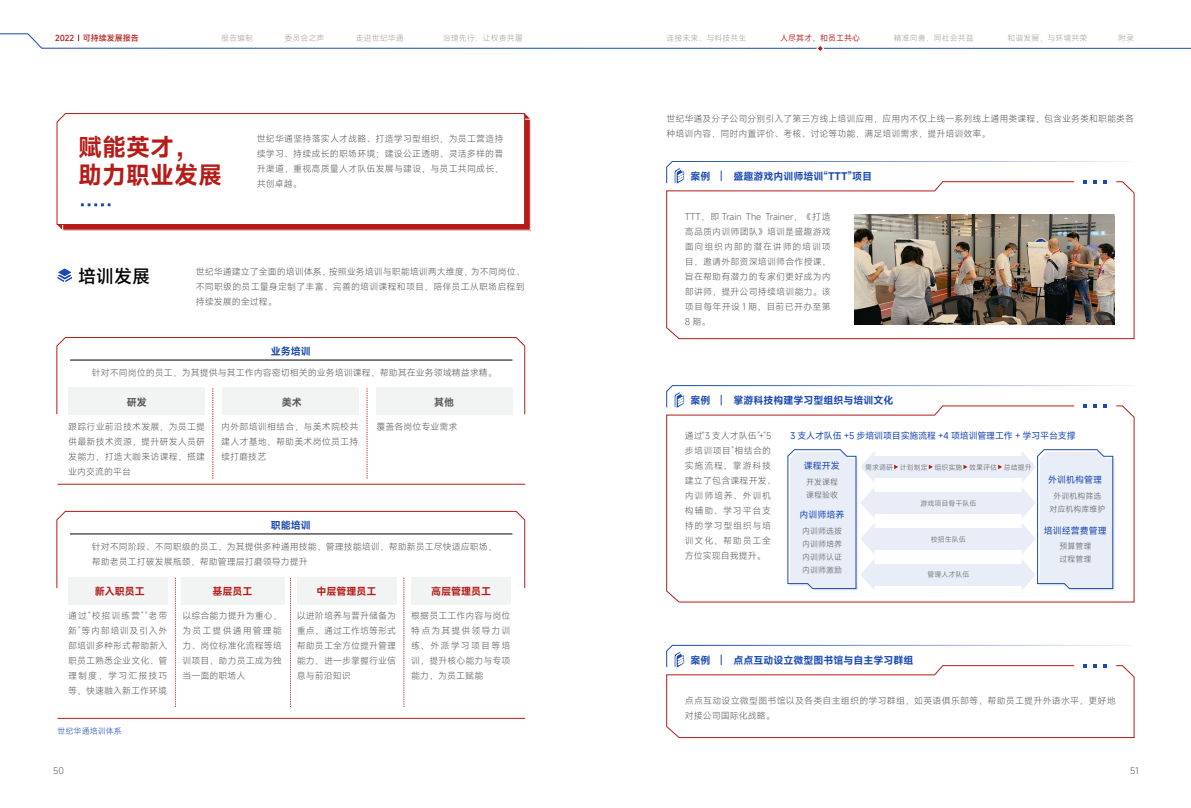
<style>
.page{position:relative;width:1191px;height:808px;background:#fff}
.page>*{position:absolute;margin:0;border:0;box-sizing:border-box;transform-origin:0 0}
.t1{font:600 24px/28.8px "Mi Sans";color:#b61b17}
.t2{font:500 18px "Mi Sans";color:#000}
.t3{font:600 10px "Mi Sans";color:#1a49b3}
.t4{font:600 10px "Mi Sans";color:#b61b17}
.t5{font:600 10px "Mi Sans";color:#595757}
.t6{font:300 9px/15px "Mi Sans";letter-spacing:.005em;color:#595757;text-align:justify}
.t7{font:300 9px/15px "Mi Sans";letter-spacing:.075em;color:#595757}
.t8{font:9px "Mi Sans";letter-spacing:-.02em;color:#1a49b3}
.t9{font:9px "Mi Sans";color:#1a49b3}
.t10{font:300 8px "Mi Sans";color:#9fa0a0}
.t11{font:300 8px/13px "Mi Sans";color:#595757}
.t12{font:500 8px "Mi Sans";color:#b61b17}
.t13{font:8px "Mi Sans";color:#b61b17}
.t14{font:300 8px "Mi Sans";color:#1a49b3}
.t15{font:300 7px "Mi Sans";color:#595757}
</style>
<div class="page">
<svg style="left:0;top:34px;width:1191px;height:17px"></svg>
<svg style="left:57px;top:225px;width:6px;height:5px"></svg>
<svg style="left:525px;top:113px;width:5px;height:6px"></svg>
<div style="left:63px;top:119px;width:467px;height:111px;background:#b61b17"></div>
<div style="left:57px;top:113px;width:468px;height:112px;background:#fff"></div>
<svg style="left:57px;top:268px;width:15px;height:15px"></svg>
<svg style="left:80px;top:203px;width:31px;height:4px"></svg>
<hr style="left:58px;top:484px;width:467px;height:1px;background:#b61b17">
<hr style="left:58px;top:718px;width:467px;height:1px;background:#b61b17">
<svg style="left:57px;top:511px;width:468px;height:196px"></svg>
<svg style="left:57px;top:337px;width:468px;height:142px"></svg>
<svg style="left:666px;top:185px;width:468px;height:154px"></svg>
<svg style="left:666px;top:161px;width:467px;height:24px"></svg>
<img style="left:854px;top:214px;width:261px;height:111px">
<svg style="left:666px;top:645px;width:468px;height:93px"></svg>
<svg style="left:666px;top:409px;width:468px;height:193px"></svg>
<svg style="left:666px;top:385px;width:467px;height:24px"></svg>
<div style="left:873px;top:456px;width:151px;height:22px;background:#e8edf7"></div>
<div style="left:873px;top:492px;width:151px;height:22px;background:#e8edf7"></div>
<div style="left:873px;top:528px;width:151px;height:22px;background:#e8edf7"></div>
<div style="left:873px;top:564px;width:151px;height:21px;background:#e8edf7"></div>
<svg style="left:787px;top:449px;width:87px;height:142px;background:#e2e8f5"></svg>
<svg style="left:1021px;top:449px;width:94px;height:142px"></svg>
<svg style="left:894px;top:465px;width:4px;height:4px"></svg>
<svg style="left:963px;top:465px;width:4px;height:4px"></svg>
<svg style="left:928px;top:465px;width:4px;height:4px"></svg>
<svg style="left:998px;top:465px;width:4px;height:4px"></svg>
<p class="t12" style="left:55px;top:32px;width:85px">2022 可持续发展报告</p>
<p class="t10" style="left:666px;top:32px;width:81px">连接未来，与科技共生</p>
<p class="t13" style="left:780px;top:32px;width:81px">人尽其才，和员工共心</p>
<p class="t10" style="left:894px;top:32px;width:81px">精准向善，同社会共益</p>
<p class="t10" style="left:1007px;top:32px;width:81px">和谐发展，与环境共荣</p>
<p class="t10" style="left:221px;top:32px;width:33px">报告编制</p>
<p class="t10" style="left:284px;top:32px;width:41px">委员会之声</p>
<p class="t10" style="left:356px;top:32px;width:49px">走进世纪华通</p>
<p class="t10" style="left:443px;top:32px;width:81px">治理先行，让权责共履</p>
<p class="t10" style="left:1118px;top:32px;width:17px">附录</p>
<h1 class="t1" style="left:78px;top:132px;width:145px">赋能英才，助力职业发展</h1>
<p class="t6" style="left:257px;top:131px;width:248px">世纪华通坚持落实人才战略、打造学习型组织，为员工营造持续学习、持续成长的职场环境；建设公正透明、灵活多样的晋升渠道，重视高质量人才队伍发展与建设，与员工共同成长，共创卓越。</p>
<h2 class="t2" style="left:78px;top:264px;width:73px">培训发展</h2>
<p class="t6" style="left:196px;top:264px;width:330px">世纪华通建立了全面的培训体系，按照业务培训与职能培训两大维度，为不同岗位、不同职级的员工量身定制了丰富、完善的培训课程和项目，陪伴员工从职场启程到持续发展的全过程。</p>
<p class="t3" style="left:271px;top:344px;width:41px">业务培训</p>
<p class="t6" style="left:92px;top:365px;width:407px">针对不同岗位的员工，为其提供与其工作内容密切相关的业务培训课程，帮助其在业务领域精益求精。</p>
<p class="t5" style="left:127px;top:395px;width:21px">研发</p>
<p class="t6" style="left:68px;top:419px;width:139px">跟踪行业前沿技术发展，为员工提供最新技术资源，提升研发人员研发能力，打造大咖来访课程，搭建业内交流的平台</p>
<p class="t5" style="left:282px;top:395px;width:21px">美术</p>
<p class="t5" style="left:434px;top:395px;width:21px">其他</p>
<p class="t6" style="left:221px;top:419px;width:138px">内外部培训相结合，与美术院校共建人才基地，帮助美术岗位员工持续打磨技艺</p>
<p class="t6" style="left:376px;top:419px;width:82px">覆盖各岗位专业需求</p>
<p class="t3" style="left:271px;top:518px;width:41px">职能培训</p>
<p class="t6" style="left:92px;top:539px;width:407px">针对不同阶段、不同职级的员工，为其提供多种通用技能、管理技能培训，帮助新员工尽快适应职场，帮助老员工打破发展瓶颈，帮助管理层打磨领导力提升</p>
<p class="t4" style="left:95px;top:585px;width:51px">新入职员工</p>
<p class="t4" style="left:212px;top:585px;width:41px">基层员工</p>
<p class="t4" style="left:316px;top:585px;width:61px">中层管理员工</p>
<p class="t4" style="left:431px;top:585px;width:61px">高层管理员工</p>
<p class="t6" style="left:68px;top:608px;width:101px">通过“校招训练营”“老带新”等内部培训及引入外部培训多种形式帮助新入职员工熟悉企业文化、管理制度，学习汇报技巧等，快速融入新工作环境</p>
<p class="t6" style="left:183px;top:608px;width:101px">以综合能力提升为重心，为员工提供通用管理能力、岗位标准化流程等培训项目，助力员工成为独当一面的职场人</p>
<p class="t6" style="left:297px;top:608px;width:101px">以进阶培养与晋升储备为重点，通过工作坊等形式帮助员工全方位提升管理能力，进一步掌握行业信息与前沿知识</p>
<p class="t6" style="left:411px;top:608px;width:101px">根据员工工作内容与岗位特点为其提供领导力训练、外派学习项目等培训，提升核心能力与专项能力，为员工赋能</p>
<p class="t14" style="left:58px;top:726px;width:66px">世纪华通培训体系</p>
<p class="t6" style="left:666px;top:111px;width:469px">世纪华通及分子公司分别引入了第三方线上培训应用，应用内不仅上线一系列线上通用类课程，包含业务类和职能类各种培训内容，同时内置评价、考核、讨论等功能，满足培训需求，提升培训效率。</p>
<p class="t3" style="left:690px;top:169px;width:21px">案例</p>
<p class="t3" style="left:733px;top:169px;width:140px">盛趣游戏内训师培训“TTT”项目</p>
<p class="t6" style="left:685px;top:209px;width:147px">TTT，即 Train The Trainer，《打造高品质内训师团队》培训是盛趣游戏面向组织内部的潜在讲师的培训项目，邀请外部资深培训师合作授课，旨在帮助有潜力的专家们更好成为内部讲师，提升公司持续培训能力。该项目每年开设 1 期，目前已开办至第8 期。</p>
<p class="t3" style="left:690px;top:394px;width:21px">案例</p>
<p class="t3" style="left:733px;top:394px;width:161px">掌游科技构建学习型组织与培训文化</p>
<p class="t7" style="left:685px;top:428px;width:92px">通过“3 支人才队伍”+“5步培训项目”相结合的实施流程，掌游科技建立了包含课程开发、内训师培养、外训机构辅助、学习平台支持的学习型组织与培训文化，帮助员工全方位实现自我提升。</p>
<p class="t8" style="left:790px;top:430px;width:287px">3 支人才队伍 +5 步培训项目实施流程 +4 项培训管理工作 + 学习平台支撑</p>
<p class="t8" style="left:804px;top:460px;width:37px">课程开发</p>
<p class="t15" style="left:865px;top:462px;width:99px">需求调研 计划制定 组织实施</p>
<p class="t15" style="left:920px;top:498px;width:57px">游戏项目骨干队伍</p>
<p class="t15" style="left:931px;top:534px;width:36px">校招生队伍</p>
<p class="t15" style="left:927px;top:570px;width:43px">管理人才队伍</p>
<p class="t15" style="left:969px;top:462px;width:64px">效果评估 总结提升</p>
<p class="t8" style="left:1048px;top:474px;width:55px">外训机构管理</p>
<p class="t11" style="left:1049px;top:489px;width:57px;text-align:center">外训机构筛选对应机构库维护</p>
<p class="t9" style="left:1043px;top:524px;width:64px">培训经营费管理</p>
<p class="t11" style="left:1059px;top:539px;width:33px">预算管理过程管理</p>
<p class="t11" style="left:806px;top:475px;width:33px">开发课程课程验收</p>
<p class="t11" style="left:802px;top:524px;width:41px;text-align:justify">内训师选拔内训师培养内训师认证内训师激励</p>
<p class="t8" style="left:799px;top:509px;width:46px">内训师培养</p>
<p class="t3" style="left:690px;top:653px;width:21px">案例</p>
<p class="t3" style="left:733px;top:653px;width:181px">点点互动设立微型图书馆与自主学习群组</p>
<p class="t6" style="left:685px;top:693px;width:432px">点点互动设立微型图书馆以及各类自主组织的学习群组，如英语俱乐部等，帮助员工提升外语水平，更好地对接公司国际化战略。</p>
<p class="t6" style="left:53px;top:763px;width:12px">50</p>
<p class="t6" style="left:1130px;top:763px;width:10px">51</p>
</div>
